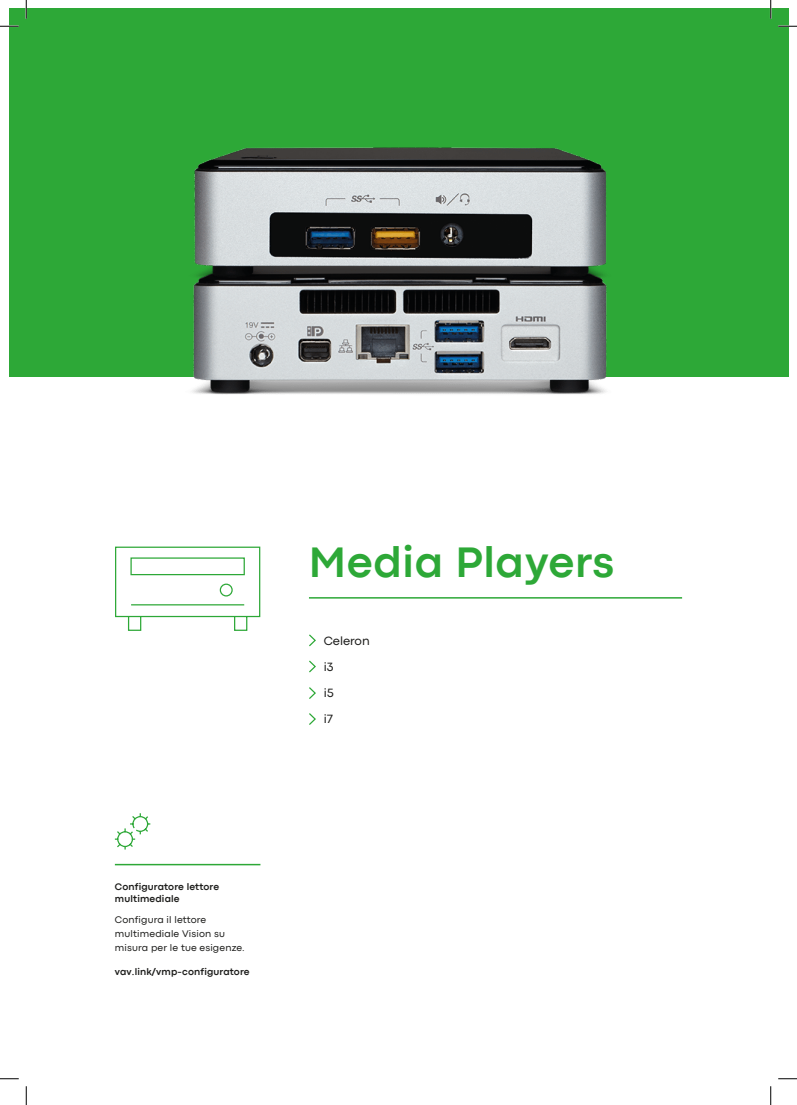
<style>
.page{position:relative;width:797px;height:1105px;background:#fff}
.page>*{position:absolute;margin:0;border:0;box-sizing:border-box;transform-origin:0 0}
.t1{font:700 45px "Codec Pro";letter-spacing:.015em;color:#2da837}
.t2{font:12.5px "Codec Pro";color:#1d1d1b}
.t3{font:10px/13.8px "Codec Pro";letter-spacing:.015em;color:#1d1d1b}
.t4{font:700 10px/12px "Codec Pro";letter-spacing:.015em;color:#1d1d1b}
</style>
<div class="page">
<div style="left:9px;top:9px;width:779px;height:368px;background:#2da837"></div>
<hr style="left:115px;top:864px;width:145px;height:1px;background:#2da837">
<hr style="left:309px;top:597px;width:373px;height:2px;background:#2da837">
<svg style="left:309px;top:634px;width:7px;height:13px"></svg>
<svg style="left:309px;top:660px;width:7px;height:13px"></svg>
<svg style="left:309px;top:687px;width:7px;height:12px"></svg>
<svg style="left:309px;top:713px;width:7px;height:12px"></svg>
<svg style="left:114px;top:813px;width:37px;height:37px"></svg>
<img style="left:192px;top:148px;width:415px;height:247px">
<svg style="left:115px;top:546px;width:146px;height:85px"></svg>
<svg style="left:0;top:25px;width:19px;height:2px"></svg>
<svg style="left:778px;top:25px;width:19px;height:2px"></svg>
<svg style="left:0;top:1078px;width:19px;height:1px"></svg>
<svg style="left:778px;top:1078px;width:19px;height:1px"></svg>
<svg style="left:25px;top:0;width:2px;height:19px"></svg>
<svg style="left:25px;top:1086px;width:2px;height:19px"></svg>
<svg style="left:770px;top:0;width:1px;height:19px"></svg>
<svg style="left:770px;top:1086px;width:1px;height:19px"></svg>
<p class="t1" style="left:309px;top:535px;width:307px">Media Players</p>
<p class="t2" style="left:324px;top:633px;width:48px">Celeron</p>
<p class="t2" style="left:324px;top:659px;width:11px">i3</p>
<p class="t2" style="left:324px;top:685px;width:12px">i5</p>
<p class="t2" style="left:324px;top:712px;width:11px">i7</p>
<p class="t4" style="left:115px;top:880px;width:106px">Configuratore lettore multimediale</p>
<p class="t3" style="left:115px;top:913px;width:131px">Configura il lettore multimediale Vision su misura per le tue esigenze.</p>
<p class="t4" style="left:115px;top:965px;width:136px">vav.link/vmp-configuratore</p>
</div>
